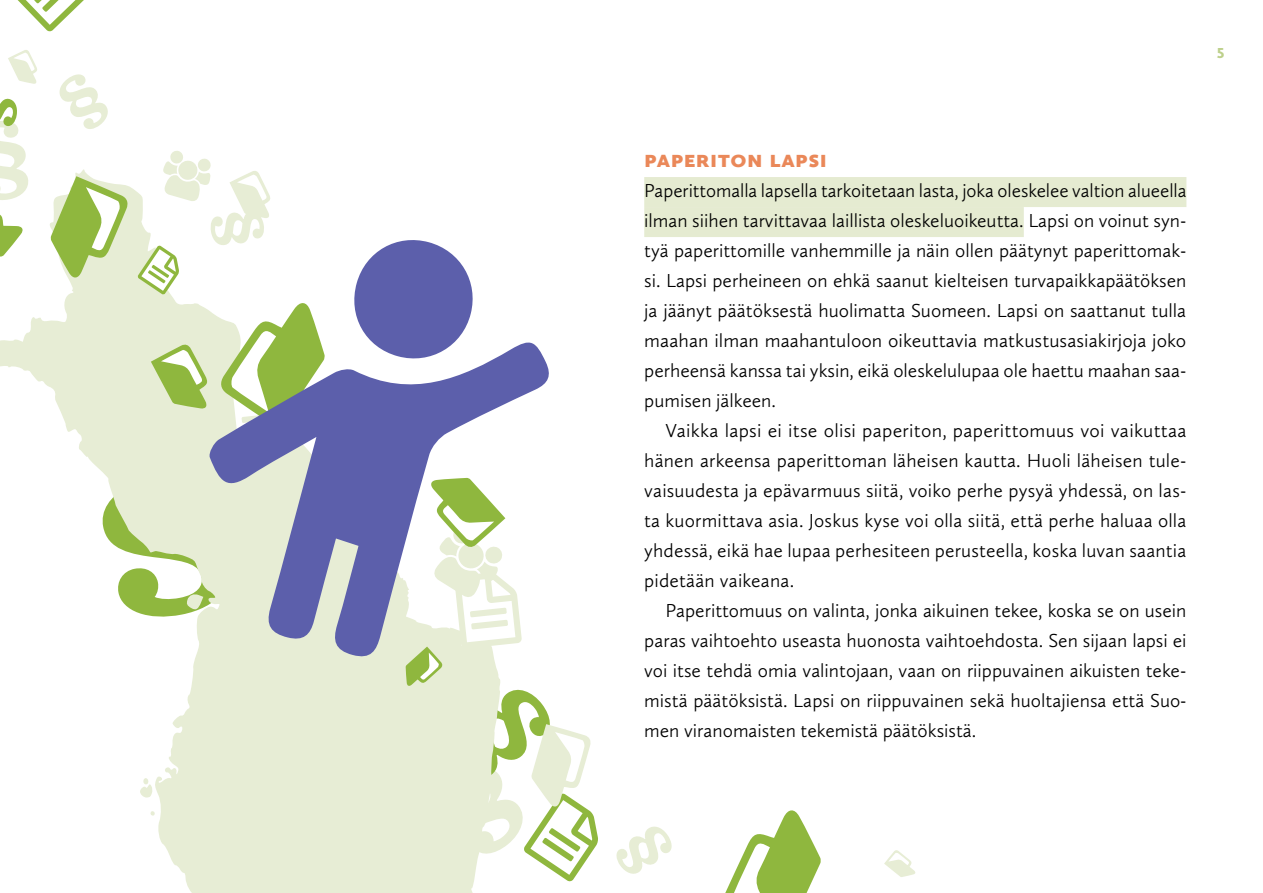
<style>
.page{position:relative;width:1263px;height:893px;background:#fff}
.page>*{position:absolute;margin:0;border:0;box-sizing:border-box;transform-origin:0 0}
.t1{font:900 24.75px "Calluna Sans";letter-spacing:.02em;color:#ea8859}
.t2{font:300 19.5px/30px "Calluna Sans";color:#000;text-align:justify}
.t3{font:900 15px "Calluna Sans";color:#bdd08b}
</style>
<div class="page">
<svg style="left:0;top:169px;width:474px;height:724px"></svg>
<div style="left:644px;top:177px;width:542px;height:30px;background:#e5ebd1"></div>
<div style="left:644px;top:207px;width:380px;height:30px;background:#e5ebd1"></div>
<svg style="left:17px;top:0;width:67px;height:32px"></svg>
<svg style="left:0;top:98px;width:30px;height:104px"></svg>
<svg style="left:59px;top:74px;width:49px;height:55px"></svg>
<svg style="left:616px;top:826px;width:56px;height:48px"></svg>
<svg style="left:51px;top:176px;width:78px;height:104px"></svg>
<svg style="left:0;top:213px;width:24px;height:44px"></svg>
<svg style="left:93px;top:301px;width:232px;height:320px"></svg>
<svg style="left:884px;top:850px;width:32px;height:27px"></svg>
<svg style="left:137px;top:151px;width:134px;height:144px"></svg>
<svg style="left:8px;top:50px;width:29px;height:34px"></svg>
<svg style="left:406px;top:660px;width:192px;height:222px"></svg>
<svg style="left:725px;top:810px;width:96px;height:83px"></svg>
<svg style="left:208px;top:337px;width:341px;height:323px"></svg>
<svg style="left:347px;top:234px;width:132px;height:131px"></svg>
<p class="t3" style="left:1217px;top:44px;width:9px">5</p>
<p class="t1" style="left:644px;top:143px;width:184px">paperiton lapsi</p>
<p class="t2" style="left:644px;top:175px;width:544px">Paperittomalla lapsella tarkoitetaan lasta, joka oleskelee valtion alueella ilman siihen tarvittavaa laillista oleskeluoikeutta. Lapsi on voinut syn&shy;tyä paperittomille vanhemmille ja näin ollen päätynyt paperittomak&shy;si. Lapsi perheineen on ehkä saanut kielteisen turvapaikkapäätöksen ja jäänyt päätöksestä huolimatta Suomeen. Lapsi on saattanut tulla maahan ilman maahantuloon oikeuttavia matkustusasiakirjoja joko perheensä kanssa tai yksin, eikä oleskelulupaa ole haettu maahan saa&shy;pumisen jälkeen.</p>
<p class="t2" style="left:644px;top:415px;width:544px;text-indent:21px">Vaikka lapsi ei itse olisi paperiton, paperittomuus voi vaikuttaa hänen arkeensa paperittoman läheisen kautta. Huoli läheisen tule&shy;vaisuudesta ja epävarmuus siitä, voiko perhe pysyä yhdessä, on las&shy;ta kuormittava asia. Joskus kyse voi olla siitä, että perhe haluaa olla yhdessä, eikä hae lupaa perhesiteen perusteella, koska luvan saantia pidetään vaikeana.</p>
<p class="t2" style="left:644px;top:595px;width:544px;text-indent:21px">Paperittomuus on valinta, jonka aikuinen tekee, koska se on usein paras vaihtoehto useasta huonosta vaihtoehdosta. Sen sijaan lapsi ei voi itse tehdä omia valintojaan, vaan on riippuvainen aikuisten teke&shy;mistä päätöksistä. Lapsi on riippuvainen sekä huoltajiensa että Suo&shy;men viranomaisten tekemistä päätöksistä.</p>
</div>
